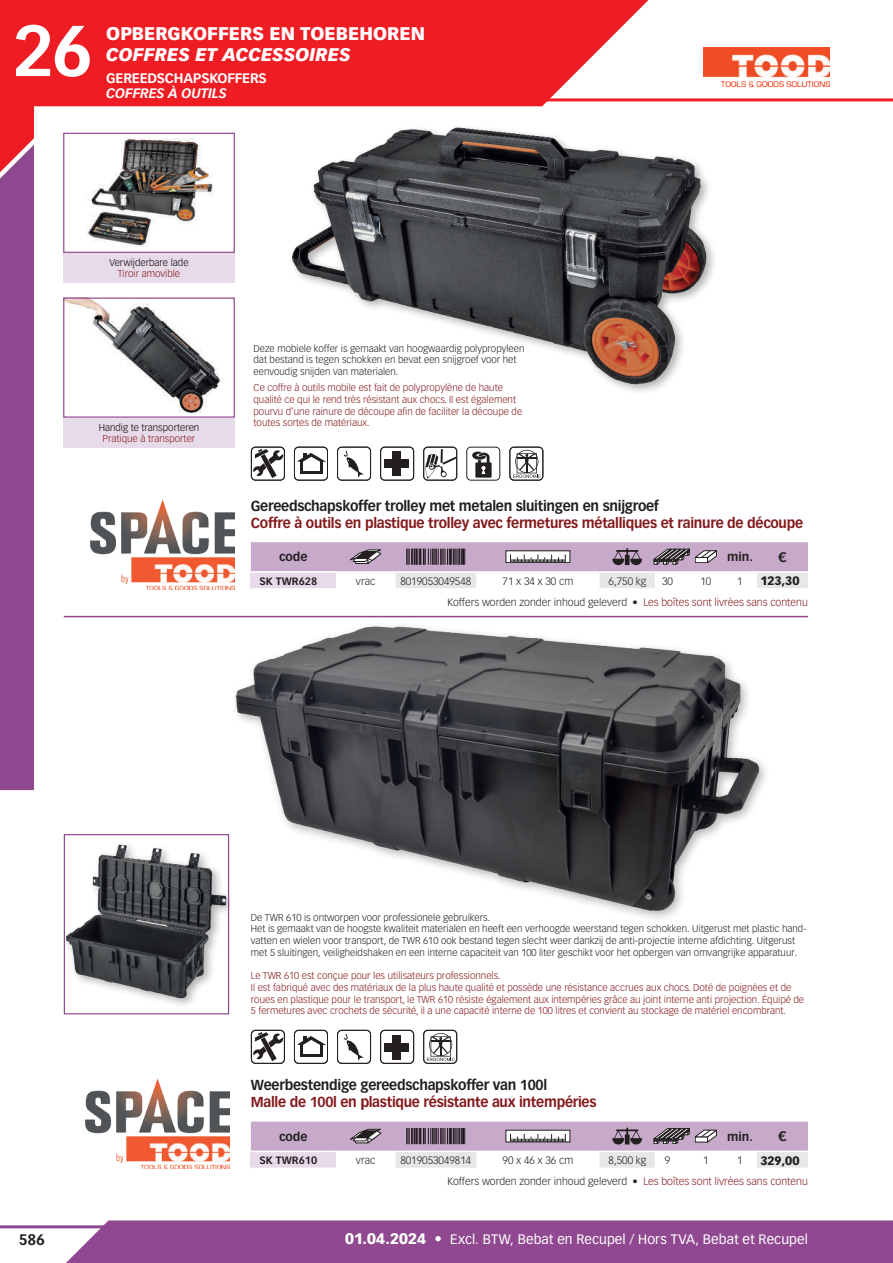
<style>
.page{position:relative;width:893px;height:1263px;background:#fff}
.page>*{position:absolute;margin:0;border:0;box-sizing:border-box;transform-origin:0 0}
.t1{font:700 70.5px "Vectora LT Std";color:#fff}
.t2{font:900 18px "Vectora LT Std";color:#fff}
.t3{font:italic 900 18px "Vectora LT Std";color:#fff}
.t4{font:700 15px "Vectora LT Std";color:#231f20}
.t5{font:700 14.25px "Vectora LT Std";letter-spacing:-.02em;color:#83191c;scale:.96 1}
.t6{font:700 14.25px "Vectora LT Std";letter-spacing:-.02em;color:#231f20;scale:.96 1}
.t7{font:13.5px "Vectora LT Std";letter-spacing:.005em;color:#fff}
.t8{font:700 13.5px "Vectora LT Std";letter-spacing:-.015em;color:#fff}
.t9{font:italic 700 13.5px "Vectora LT Std";letter-spacing:-.01em;color:#fff}
.t10{font:700 13.5px "Vectora LT Std";color:#231f20}
.t11{font:700 12px "Vectora LT Std";color:#231f20}
.t12{font:900 12px "Vectora LT Std";color:#231f20}
.t13{font:300 10.5px "Vectora LT Std";color:#231f20}
.t14{font:700 10.5px "Vectora LT Std";color:#231f20}
.t15{font:300 9.75px/11.7px "Vectora LT Std";color:#83191c}
.t16{font:300 9.75px/11.7px "Vectora LT Std";color:#231f20}
.t17{font:300 9.75px "Vectora LT Std";color:#080302}
.t18{font:7.35px "Arial";letter-spacing:.025em;color:#231f20}
.s1{color:#83191c}
.s2{font-weight:900;font-size:15px}
.s3{font-size:15px}
</style>
<div class="page">
<svg style="left:0;top:0;width:670px;height:106px;background:#ef353b"></svg>
<svg style="left:45px;top:1220px;width:848px;height:43px;background:#965496"></svg>
<svg style="left:0;top:32px;width:34px;height:758px;background:#9f437f"></svg>
<hr style="left:0;top:98px;width:893px;height:3px;background:#ee1d23">
<hr style="left:0;top:1225px;width:893px;height:3px;background:#904990">
<img style="left:703px;top:48px;width:126px;height:40px">
<hr style="left:64px;top:616px;width:744px;height:1px;background:#904990">
<img style="left:90px;top:500px;width:145px;height:90px">
<img style="left:85px;top:1079px;width:145px;height:90px">
<div style="left:63px;top:418px;width:172px;height:29px;background:#e8dbe9"></div>
<img style="left:65px;top:299px;width:159px;height:114px">
<div style="left:63px;top:297px;width:172px;height:121px;border:1px solid #904990"></div>
<div style="left:63px;top:253px;width:172px;height:30px;background:#e8dbe9"></div>
<img style="left:86px;top:138px;width:127px;height:110px">
<div style="left:63px;top:133px;width:172px;height:120px;border:1px solid #904990"></div>
<img style="left:292px;top:127px;width:422px;height:265px">
<svg style="left:251px;top:447px;width:34px;height:34px"></svg>
<svg style="left:294px;top:447px;width:34px;height:34px"></svg>
<hr style="left:300px;top:471px;width:22px;height:3px;background:#231f20">
<svg style="left:337px;top:447px;width:34px;height:34px"></svg>
<svg style="left:380px;top:447px;width:34px;height:34px"></svg>
<div style="left:392px;top:452px;width:9px;height:24px;background:#231f20"></div>
<div style="left:385px;top:460px;width:24px;height:8px;background:#231f20"></div>
<svg style="left:423px;top:447px;width:34px;height:34px"></svg>
<svg style="left:466px;top:447px;width:34px;height:34px"></svg>
<svg style="left:509px;top:447px;width:34px;height:34px"></svg>
<svg style="left:251px;top:1030px;width:34px;height:34px"></svg>
<svg style="left:294px;top:1030px;width:34px;height:34px"></svg>
<hr style="left:300px;top:1054px;width:22px;height:3px;background:#231f20">
<svg style="left:337px;top:1030px;width:34px;height:34px"></svg>
<svg style="left:380px;top:1030px;width:34px;height:34px"></svg>
<div style="left:392px;top:1035px;width:9px;height:24px;background:#231f20"></div>
<div style="left:385px;top:1043px;width:24px;height:8px;background:#231f20"></div>
<svg style="left:423px;top:1030px;width:34px;height:34px"></svg>
<img style="left:229px;top:615px;width:533px;height:298px">
<img style="left:66px;top:844px;width:161px;height:161px">
<div style="left:64px;top:834px;width:165px;height:180px;border:1px solid #904990"></div>
<svg style="left:251px;top:1121px;width:557px;height:47px"></svg>
<svg style="left:251px;top:542px;width:557px;height:46px"></svg>
<h1 class="t1" style="left:13px;top:8px;width:82px">26</h1>
<h2 class="t2" style="left:106px;top:22px;width:320px">OPBERGKOFFERS EN TOEBEHOREN</h2>
<h2 class="t3" style="left:106px;top:43px;width:246px">COFFRES ET ACCESSOIRES</h2>
<h3 class="t8" style="left:106px;top:70px;width:162px">GEREEDSCHAPSKOFFERS</h3>
<h3 class="t9" style="left:106px;top:85px;width:122px">COFFRES À OUTILS</h3>
<p class="t17" style="left:109px;top:257px;width:81px">Verwijderbare lade</p>
<p class="t15" style="left:118px;top:268px;width:64px">Tiroir amovible</p>
<p class="t17" style="left:99px;top:421px;width:102px">Handig te transporteren</p>
<p class="t15" style="left:103px;top:433px;width:94px">Pratique à transporter</p>
<p class="t16" style="left:254px;top:343px;width:272px">Deze mobiele koffer is gemaakt van hoogwaardig polypropyleen dat bestand is tegen schokken en bevat een snijgroef voor het eenvoudig snijden van materialen.</p>
<p class="t15" style="left:254px;top:382px;width:270px">Ce coffre à outils mobile est fait de polypropylène de haute qualité ce qui le rend très résistant aux chocs. Il est également pourvu d’une rainure de découpe afin de faciliter la découpe de toutes sortes de matériaux.</p>
<h3 class="t6" style="left:251px;top:497px;width:427px">Gereedschapskoffer trolley met metalen sluitingen en snijgroef</h3>
<h3 class="t5" style="left:251px;top:514px;width:577px">Coffre à outils en plastique trolley avec fermetures métalliques et rainure de découpe</h3>
<p class="t11" style="left:279px;top:550px;width:30px">code</p>
<p class="t11" style="left:727px;top:550px;width:27px">min.</p>
<h3 class="t10" style="left:778px;top:549px;width:9px">€</h3>
<p class="t14" style="left:259px;top:574px;width:59px">SK TWR628</p>
<p class="t13" style="left:356px;top:575px;width:21px">vrac</p>
<p class="t13" style="left:400px;top:575px;width:72px">8019053049548</p>
<p class="t13" style="left:503px;top:575px;width:72px">71 x 34 x 30 cm</p>
<p class="t13" style="left:608px;top:575px;width:39px">6,750 kg</p>
<p class="t13" style="left:662px;top:575px;width:12px">30</p>
<p class="t13" style="left:700px;top:575px;width:12px">10</p>
<p class="t13" style="left:737px;top:575px;width:7px">1</p>
<p class="t12" style="left:760px;top:573px;width:41px">123,30</p>
<p class="t18" style="left:402px;top:575px;width:62px">5 420000 000001</p>
<p class="t13" style="left:447px;top:596px;width:362px">Koffers worden zonder inhoud geleverd • <span class="s1">Les boîtes sont livrées sans contenu</span></p>
<p class="t16" style="left:251px;top:911px;width:557px">De TWR 610 is ontworpen voor professionele gebruikers.<br>Het is gemaakt van de hoogste kwaliteit materialen en heeft een verhoogde weerstand tegen schokken. Uitgerust met plastic hand&shy;vatten en wielen voor transport, de TWR 610 ook bestand tegen slecht weer dankzij de anti-projectie interne afdichting. Uitgerust met 5 sluitingen, veiligheidshaken en een interne capaciteit van 100 liter geschikt voor het opbergen van omvangrijke apparatuur.</p>
<p class="t15" style="left:251px;top:970px;width:555px">Le TWR 610 est conçue pour les utilisateurs professionnels.<br>Il est fabriqué avec des matériaux de la plus haute qualité et possède une résistance accrues aux chocs. Doté de poignées et de roues en plastique pour le transport, le TWR 610 résiste également aux intempéries grâce au joint interne anti projection. Équipé de 5 fermetures avec crochets de sécurité, il a une capacité interne de 100 litres et convient au stockage de matériel encombrant.</p>
<h3 class="t6" style="left:251px;top:1076px;width:310px">Weerbestendige gereedschapskoffer van 100l</h3>
<h3 class="t5" style="left:251px;top:1094px;width:362px">Malle de 100l en plastique résistante aux intempéries</h3>
<p class="t11" style="left:279px;top:1129px;width:30px">code</p>
<p class="t11" style="left:727px;top:1129px;width:27px">min.</p>
<h3 class="t10" style="left:778px;top:1128px;width:9px">€</h3>
<p class="t14" style="left:259px;top:1154px;width:59px">SK TWR610</p>
<p class="t13" style="left:356px;top:1154px;width:21px">vrac</p>
<p class="t13" style="left:400px;top:1154px;width:72px">8019053049814</p>
<p class="t13" style="left:503px;top:1154px;width:72px">90 x 46 x 36 cm</p>
<p class="t13" style="left:608px;top:1154px;width:39px">8,500 kg</p>
<p class="t13" style="left:665px;top:1154px;width:7px">9</p>
<p class="t13" style="left:703px;top:1154px;width:7px">1</p>
<p class="t13" style="left:737px;top:1154px;width:7px">1</p>
<p class="t12" style="left:760px;top:1153px;width:41px">329,00</p>
<p class="t18" style="left:402px;top:1155px;width:62px">5 420000 000001</p>
<p class="t13" style="left:447px;top:1175px;width:362px">Koffers worden zonder inhoud geleverd • <span class="s1">Les boîtes sont livrées sans contenu</span></p>
<h3 class="t4" style="left:19px;top:1230px;width:28px">586</h3>
<h3 class="t7" style="left:345px;top:1231px;width:464px"><span class="s2">01.04.2024</span> <span class="s3">•</span> Excl. BTW, Bebat en Recupel / Hors TVA, Bebat et Recupel</h3>
</div>
